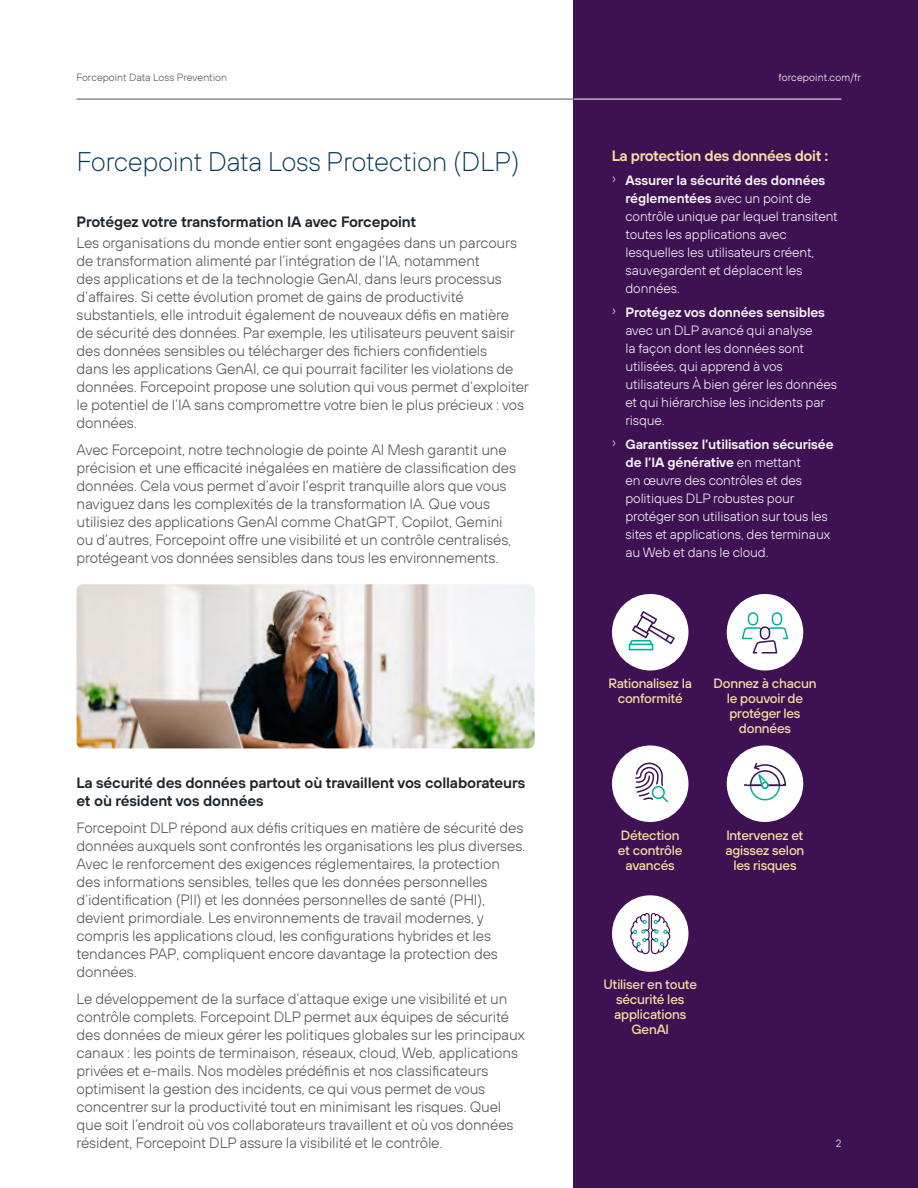
<style>
.page{position:relative;width:918px;height:1188px;background:#fff}
.page>*{position:absolute;margin:0;border:0;box-sizing:border-box;transform-origin:0 0}
.t1{font:200 27px "FP Sans";letter-spacing:-.015em;color:#003654}
.t2{font:300 15px/18px "FP Sans";letter-spacing:-.01em;color:#53575a}
.t3{font:600 15px/18px "FP Sans";letter-spacing:-.01em;color:#1d252c}
.t4{font:600 15px "FP Sans";letter-spacing:-.025em;color:#f6dfa4}
.t5{font:300 13.5px/18px "FP Sans";letter-spacing:-.01em;color:#f5f6f6}
.t6{font:500 13.5px/15px "FP Sans";letter-spacing:-.015em;color:#f6dfa4;text-align:center}
.t7{font:300 10.5px "FP Sans";color:#53575a}
.t8{font:300 10.5px "FP Sans";letter-spacing:.01em;color:#fff}
.s1{font-weight:200;font-size:15px}
.s2{font-weight:600}
</style>
<div class="page">
<div style="left:574px;top:0;width:344px;height:1188px;background:#3d1152"></div>
<hr style="left:76px;top:99px;width:498px;height:1px;background:#53575a">
<hr style="left:574px;top:99px;width:268px;height:1px;background:#fff">
<div style="left:727px;top:745px;width:76px;height:77px;background:#fff;border-radius:50%"></div>
<svg style="left:744px;top:763px;width:42px;height:37px"></svg>
<div style="left:612px;top:745px;width:76px;height:77px;background:#fff;border-radius:50%"></div>
<svg style="left:635px;top:763px;width:33px;height:39px"></svg>
<div style="left:727px;top:594px;width:76px;height:76px;background:#fff;border-radius:50%"></div>
<svg style="left:742px;top:612px;width:46px;height:41px"></svg>
<div style="left:612px;top:594px;width:76px;height:76px;background:#fff;border-radius:50%"></div>
<svg style="left:629px;top:611px;width:46px;height:39px"></svg>
<img style="left:76px;top:584px;width:459px;height:164px">
<div style="left:612px;top:895px;width:76px;height:77px;background:#fff;border-radius:50%"></div>
<svg style="left:630px;top:913px;width:40px;height:41px"></svg>
<p class="t7" style="left:77px;top:71px;width:152px">Forcepoint Data Loss Prevention</p>
<p class="t8" style="left:779px;top:71px;width:84px">forcepoint.com/fr</p>
<h1 class="t1" style="left:76px;top:144px;width:445px">Forcepoint Data Loss Protection (DLP)</h1>
<p class="t3" style="left:76px;top:212px;width:341px">Protégez votre transformation IA avec Forcepoint</p>
<p class="t2" style="left:76px;top:233px;width:454px">Les organisations du monde entier sont engagées dans un parcours de transformation alimenté par l’intégration de l’IA, notamment<br>des applications et de la technologie GenAI, dans leurs processus d’affaires. Si cette évolution promet de gains de productivité substantiels, elle introduit également de nouveaux défis en matière de sécurité des données. Par exemple, les utilisateurs peuvent saisir des données sensibles ou télécharger des fichiers confidentiels<br>dans les applications GenAI, ce qui pourrait faciliter les violations de données. Forcepoint propose une solution qui vous permet d’exploiter le potentiel de l’IA sans compromettre votre bien le plus précieux : vos données.</p>
<p class="t2" style="left:76px;top:440px;width:441px">Avec Forcepoint, notre technologie de pointe AI Mesh garantit une précision et une efficacité inégalées en matière de classification des données. Cela vous permet d’avoir l’esprit tranquille alors que vous naviguez dans les complexités de la transformation IA. Que vous utilisiez des applications GenAI comme ChatGPT, Copilot, Gemini ou d’autres, Forcepoint offre une visibilité et un contrôle centralisés, protégeant vos données sensibles dans tous les environnements.</p>
<p class="t3" style="left:76px;top:773px;width:450px">La sécurité des données partout où travaillent vos collaborateurs et où résident vos données</p>
<p class="t2" style="left:76px;top:818px;width:450px">Forcepoint DLP répond aux défis critiques en matière de sécurité des données auxquels sont confrontés les organisations les plus diverses.<br>Avec le renforcement des exigences réglementaires, la protection des informations sensibles, telles que les données personnelles d’identification (PII) et les données personnelles de santé (PHI), devient primordiale. Les environnements de travail modernes, y compris les applications cloud, les configurations hybrides et les tendances PAP, compliquent encore davantage la protection des données.</p>
<p class="t2" style="left:76px;top:989px;width:450px">Le développement de la surface d’attaque exige une visibilité et un contrôle complets. Forcepoint DLP permet aux équipes de sécurité des données de mieux gérer les politiques globales sur les principaux canaux : les points de terminaison, réseaux, cloud, Web, applications privées et e-mails. Nos modèles prédéfinis et nos classificateurs optimisent la gestion des incidents, ce qui vous permet de vous concentrer sur la productivité tout en minimisant les risques. Quel que soit l’endroit où vos collaborateurs travaillent et où vos données résident, Forcepoint DLP assure la visibilité et le contrôle.</p>
<p class="t4" style="left:612px;top:146px;width:218px">La protection des données doit :</p>
<p class="t5" style="left:625px;top:171px;width:214px;text-indent:-14px"><span class="s1">›</span> <span class="s2">Assurer la sécurité des données réglementées</span> avec un point de contrôle unique par lequel transitent toutes les applications avec lesquelles les utilisateurs créent, sauvegardent et déplacent les données.</p>
<p class="t5" style="left:625px;top:303px;width:213px;text-indent:-14px"><span class="s1">›</span> <span class="s2">Protégez vos données sensibles </span>avec un DLP avancé qui analyse<br>la façon dont les données sont utilisées, qui apprend à vos utilisateurs À bien gérer les données et qui hiérarchise les incidents par risque.</p>
<p class="t5" style="left:625px;top:435px;width:210px;text-indent:-14px"><span class="s1">›</span> <span class="s2">Garantissez l’utilisation sécurisée de l’IA générative</span> en mettant<br>en œuvre des contrôles et des politiques DLP robustes pour protéger son utilisation sur tous les sites et applications, des terminaux au Web et dans le cloud.</p>
<p class="t6" style="left:608px;top:676px;width:85px">Rationalisez la conformité</p>
<p class="t6" style="left:714px;top:676px;width:104px">Donnez à chacun le pouvoir de protéger les données</p>
<p class="t6" style="left:618px;top:827px;width:66px">Détection et contrôle avancés</p>
<p class="t6" style="left:726px;top:827px;width:80px">Intervenez et agissez selon les risques</p>
<p class="t6" style="left:603px;top:977px;width:95px">Utiliser en toute sécurité les applications<br>GenAI</p>
<p class="t8" style="left:836px;top:1137px;width:7px">2</p>
</div>
